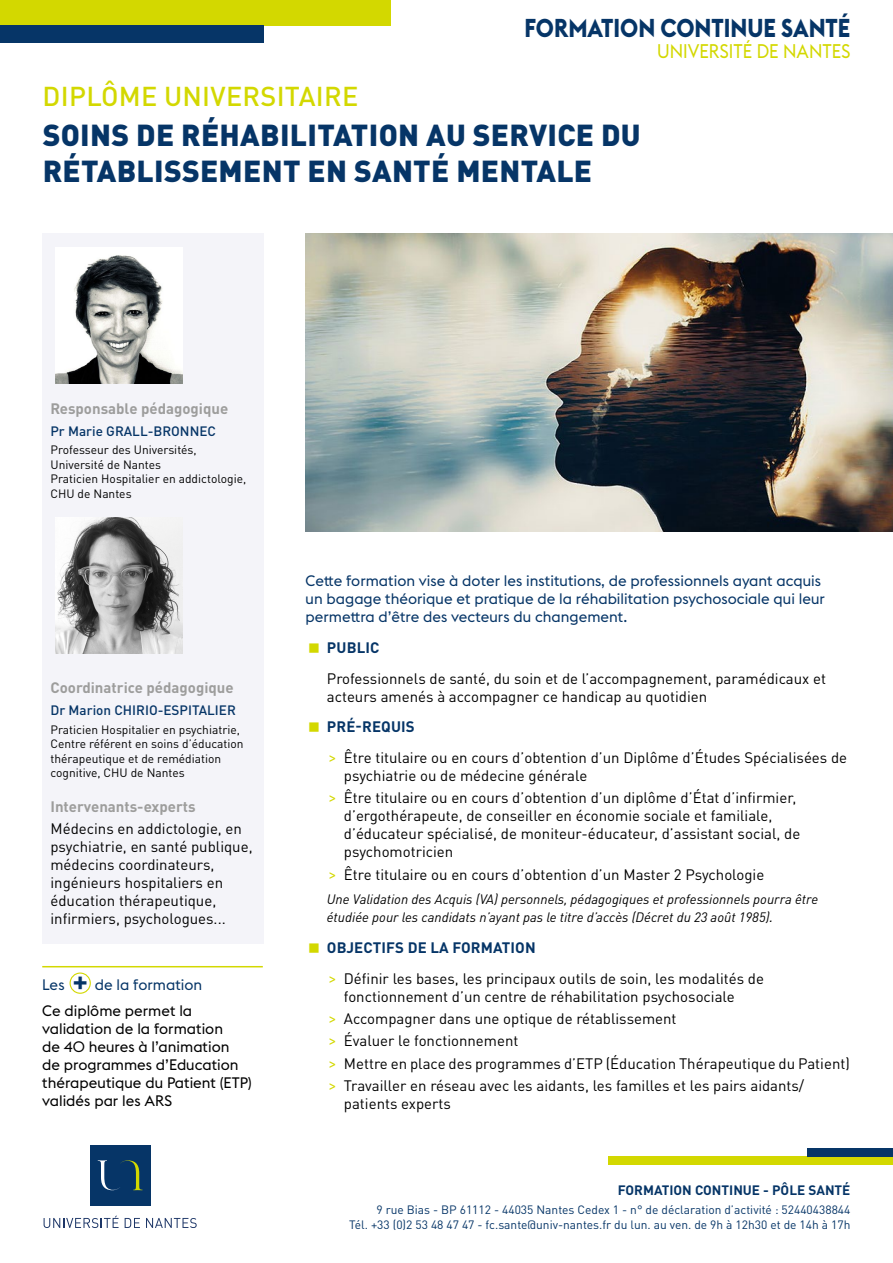
<style>
.page{position:relative;width:893px;height:1263px;background:#fff}
.page>*{position:absolute;margin:0;border:0;box-sizing:border-box;transform-origin:0 0}
.t1{font:900 30px/36px "DIN Pro";letter-spacing:.01em;color:#063567}
.t2{font:700 28.8px "Euclid Flex";color:#063567}
.t3{font:500 27px "DIN Pro";letter-spacing:.01em;color:#d3d800}
.t4{font:700 25.5px "Euclid Flex";color:#063567;scale:.9 1}
.t5{font:19.5px "Euclid Flex";color:#d3d800;scale:.9 1}
.t6{font:15px/18px "DIN Pro";color:#000}
.t7{font:15px/18px "Euclid Flex";color:#063567}
.t8{font:15px/18px "Euclid Flex";color:#000}
.t9{font:700 15px "DIN Pro";color:#9d9d9c}
.t10{font:700 15px "DIN Pro";letter-spacing:.01em;color:#063567}
.t11{font:italic 13.5px/18px "DIN Pro";color:#000}
.t12{font:500 13.5px "DIN Pro";color:#063567}
.t13{font:700 13.5px "DIN Pro";color:#063567}
.t14{font:12px/14.4px "DIN Pro";color:#000}
.t15{font:12px/15px "DIN Pro";color:#063567;text-align:right}
.s1{font-weight:700;color:#063567}
.s2{font-size:16.5px;color:#d3d800}
.s3{font-size:15px}
</style>
<div class="page">
<img style="left:306px;top:234px;width:587px;height:297px">
<div style="left:0;top:0;width:391px;height:25px;background:#d3d800"></div>
<div style="left:608px;top:1157px;width:285px;height:8px;background:#d3d800"></div>
<div style="left:0;top:25px;width:263px;height:17px;background:#063567"></div>
<div style="left:807px;top:1148px;width:86px;height:9px;background:#063567"></div>
<svg style="left:44px;top:1216px;width:75px;height:12px"></svg>
<svg style="left:125px;top:1218px;width:15px;height:10px"></svg>
<svg style="left:146px;top:1218px;width:51px;height:10px"></svg>
<div style="left:90px;top:1145px;width:61px;height:61px;background:#063567"></div>
<svg style="left:98px;top:1160px;width:45px;height:30px"></svg>
<hr style="left:42px;top:966px;width:221px;height:1px;background:#d3d800">
<div style="left:42px;top:234px;width:221px;height:710px;background:#f4f4f9"></div>
<img style="left:55px;top:248px;width:128px;height:136px">
<img style="left:55px;top:518px;width:128px;height:136px">
<div style="left:70px;top:972px;width:21px;height:22px;border:1px solid #d3d800;border-radius:50%"></div>
<h3 class="t4" style="left:524px;top:13px;width:364px">FORMATION CONTINUE SANTÉ</h3>
<h3 class="t5" style="left:657px;top:40px;width:216px">UNIVERSITÉ DE NANTES</h3>
<h3 class="t3" style="left:43px;top:74px;width:317px">DIPLÔME UNIVERSITAIRE</h3>
<h1 class="t1" style="left:43px;top:113px;width:600px">SOINS DE RÉHABILITATION AU SERVICE DU<br>RÉTABLISSEMENT EN SANTÉ MENTALE</h1>
<p class="t9" style="left:50px;top:396px;width:179px">Responsable pédagogique</p>
<p class="t12" style="left:50px;top:420px;width:167px">Pr Marie GRALL-BRONNEC</p>
<p class="t14" style="left:50px;top:442px;width:197px">Professeur des Universités,<br>Université de Nantes<br>Praticien Hospitalier en addictologie,<br>CHU de Nantes</p>
<p class="t9" style="left:50px;top:675px;width:185px">Coordinatrice pédagogique</p>
<p class="t12" style="left:50px;top:699px;width:187px">Dr Marion CHIRIO-ESPITALIER</p>
<p class="t14" style="left:50px;top:721px;width:195px">Praticien Hospitalier en psychiatrie, Centre référent en soins d’éducation thérapeutique et de remédiation cognitive, CHU de Nantes</p>
<p class="t9" style="left:50px;top:794px;width:147px">Intervenants-experts</p>
<p class="t6" style="left:50px;top:818px;width:204px">Médecins en addictologie, en psychiatrie, en santé publique, médecins coordinateurs, ingénieurs hospitaliers en éducation thérapeutique, infirmiers, psychologues...</p>
<h2 class="t2" style="left:72px;top:964px;width:18px">+</h2>
<p class="t7" style="left:42px;top:975px;width:24px">Les</p>
<p class="t7" style="left:95px;top:975px;width:109px">de la formation</p>
<p class="t8" style="left:42px;top:1002px;width:211px">Ce diplôme permet la validation de la formation<br>de 40 heures à l’animation<br>de programmes d’Education thérapeutique du Patient (ETP) validés par les ARS</p>
<p class="t7" style="left:306px;top:572px;width:521px">Cette formation vise à doter les institutions, de professionnels ayant acquis un bagage théorique et pratique de la réhabilitation psychosociale qui leur permettra d’être des vecteurs du changement.</p>
<p class="t10" style="left:327px;top:635px;width:54px">PUBLIC</p>
<p class="t6" style="left:327px;top:668px;width:501px">Professionnels de santé, du soin et de l’accompagnement, paramédicaux et acteurs amenés à accompagner ce handicap au quotidien</p>
<p class="t6" style="left:327px;top:710px;width:522px;line-height:30.8px"><span class="s1">PRÉ-REQUIS<br></span><span class="s2">&gt;</span> Être titulaire ou en cours d’obtention d’un Diplôme d’Études Spécialisées de</p>
<p class="t6" style="left:328px;top:763px;width:470px;line-height:22.2px;text-indent:16px">psychiatrie ou de médecine générale<br><span class="s2">&gt;</span> Être titulaire ou en cours d’obtention d’un diplôme d’État d’infirmier,</p>
<p class="t6" style="left:344px;top:805px;width:458px">d’ergothérapeute, de conseiller en économie sociale et familiale, d’éducateur spécialisé, de moniteur-éducateur, d’assistant social, de psychomotricien</p>
<p class="t6" style="left:328px;top:864px;width:438px"><span class="s2">&gt;</span> Être titulaire ou en cours d’obtention d’un Master 2 Psychologie</p>
<p class="t11" style="left:327px;top:889px;width:493px">Une Validation des Acquis (VA) personnels, pédagogiques et professionnels pourra être étudiée pour les candidats n’ayant pas le titre d’accès (Décret du 23 août 1985)<span class="s3">.</span></p>
<p class="t6" style="left:327px;top:931px;width:439px;line-height:30.8px"><span class="s1">OBJECTIFS DE LA FORMATION<br></span><span class="s2">&gt;</span> Définir les bases, les principaux outils de soin, les modalités de</p>
<p class="t6" style="left:328px;top:984px;width:523px;line-height:22.2px;text-indent:16px">fonctionnement d’un centre de réhabilitation psychosociale<br><span class="s2">&gt;</span> Accompagner dans une optique de rétablissement<br><span class="s2">&gt;</span> Évaluer le fonctionnement<br><span class="s2">&gt;</span> Mettre en place des programmes d’ETP (Éducation Thérapeutique du Patient) <span class="s2">&gt;</span> Travailler en réseau avec les aidants, les familles et les pairs aidants/</p>
<p class="t6" style="left:344px;top:1093px;width:108px">patients experts</p>
<p class="t13" style="left:618px;top:1179px;width:234px">FORMATION CONTINUE - PÔLE SANTÉ</p>
<p class="t15" style="left:349px;top:1201px;width:503px">9 rue Bias - BP 61112 - 44035 Nantes Cedex 1 - n° de déclaration d’activité : 52440438844<br>Tél. +33 (0)2 53 48 47 47 - fc.sante@univ-nantes.fr du lun. au ven. de 9h à 12h30 et de 14h à 17h</p>
</div>
